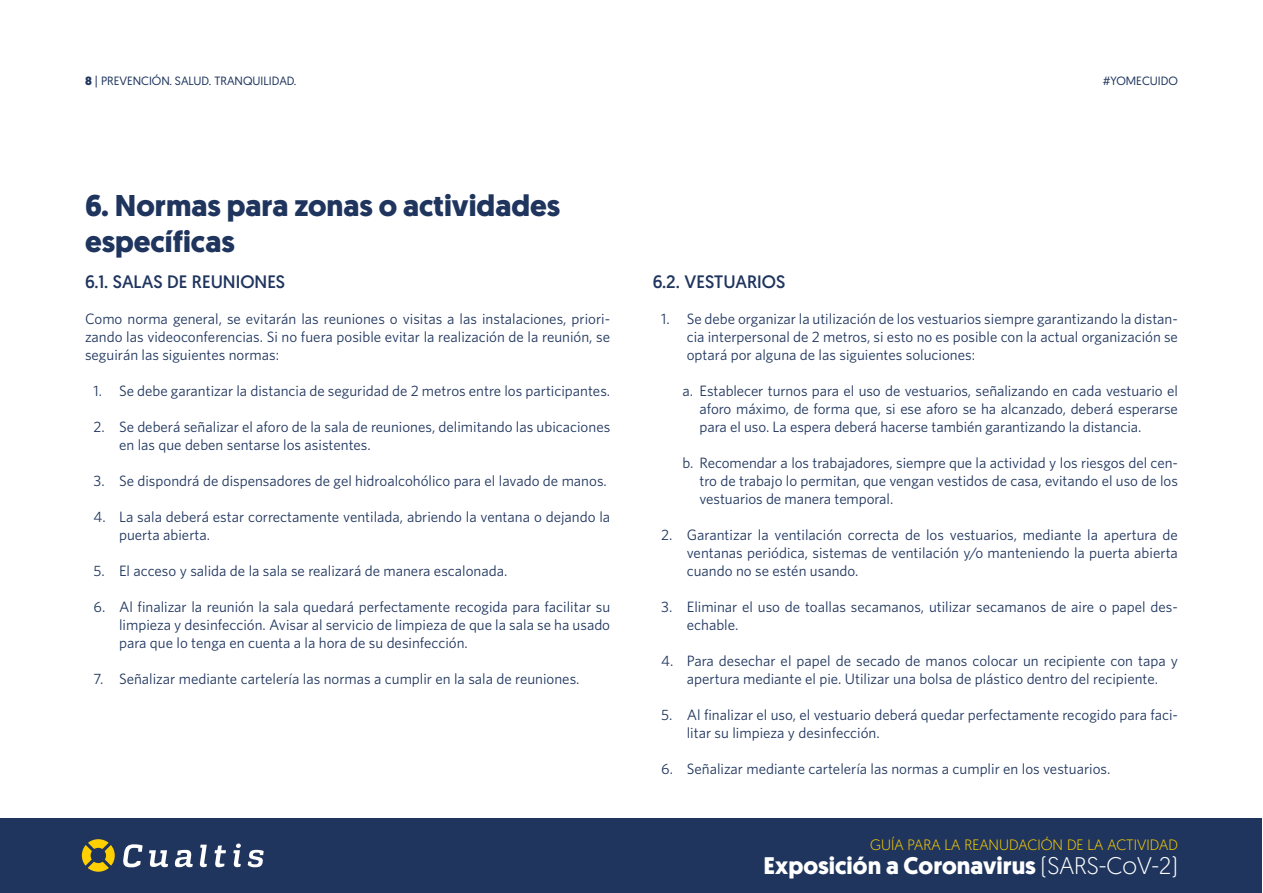
<style>
.page{position:relative;width:1263px;height:893px;background:#fff}
.page>*{position:absolute;margin:0;border:0;box-sizing:border-box;transform-origin:0 0}
.t1{font:700 30px/36px "Geomanist";color:#1f355e}
.t2{font:700 24px "Geomanist";color:#fff}
.t3{font:18px "Geomanist";color:#1f355e}
.t4{font:15px/18px "Whitney";color:#1f355e;text-align:justify}
.t5{font:300 15px "Geomanist";color:#ffd000}
.t6{font:12px "Geomanist";color:#1f355e}
.s1{font-weight:700}
.s2{font-weight:300}
</style>
<div class="page">
<div style="left:0;top:819px;width:1262px;height:74px;background:#1f355e"></div>
<svg style="left:123px;top:844px;width:20px;height:23px"></svg>
<svg style="left:149px;top:850px;width:19px;height:17px"></svg>
<svg style="left:174px;top:850px;width:19px;height:17px"></svg>
<svg style="left:199px;top:845px;width:8px;height:22px"></svg>
<svg style="left:215px;top:845px;width:11px;height:22px"></svg>
<svg style="left:233px;top:843px;width:8px;height:24px"></svg>
<svg style="left:248px;top:850px;width:16px;height:17px"></svg>
<svg style="left:82px;top:839px;width:33px;height:33px"></svg>
<p class="t6" style="left:85px;top:73px;width:213px"><span class="s1">8</span> | PREVENCIÓN. SALUD. TRANQUILIDAD.</p>
<h1 class="t1" style="left:85px;top:188px;width:477px">6. Normas para zonas o actividades específicas</h1>
<p class="t3" style="left:85px;top:270px;width:202px">6.1. SALAS DE REUNIONES</p>
<p class="t4" style="left:85px;top:309px;width:527px">Como norma general, se evitarán las reuniones o visitas a las instalaciones, priori&shy;zando las videoconferencias. Si no fuera posible evitar la realización de la reunión, se seguirán las siguientes normas:</p>
<p class="t4" style="left:94px;top:381px;width:518px">1. Se debe garantizar la distancia de seguridad de 2 metros entre los participantes.</p>
<p class="t4" style="left:119px;top:417px;width:493px;text-indent:-26px">2. Se deberá señalizar el aforo de la sala de reuniones, delimitando las ubicaciones en las que deben sentarse los asistentes.</p>
<p class="t4" style="left:94px;top:471px;width:515px">3. Se dispondrá de dispensadores de gel hidroalcohólico para el lavado de manos.</p>
<p class="t4" style="left:119px;top:507px;width:493px;text-indent:-26px">4. La sala deberá estar correctamente ventilada, abriendo la ventana o dejando la puerta abierta.</p>
<p class="t4" style="left:94px;top:561px;width:415px">5. El acceso y salida de la sala se realizará de manera escalonada.</p>
<p class="t4" style="left:119px;top:597px;width:493px;text-indent:-26px">6. Al finalizar la reunión la sala quedará perfectamente recogida para facilitar su limpieza y desinfección. Avisar al servicio de limpieza de que la sala se ha usado para que lo tenga en cuenta a la hora de su desinfección.</p>
<p class="t4" style="left:94px;top:669px;width:487px">7. Señalizar mediante cartelería las normas a cumplir en la sala de reuniones.</p>
<p class="t6" style="left:1103px;top:73px;width:77px">#YOMECUIDO</p>
<p class="t3" style="left:653px;top:270px;width:134px">6.2. VESTUARIOS</p>
<p class="t4" style="left:687px;top:309px;width:493px;text-indent:-26px">1. Se debe organizar la utilización de los vestuarios siempre garantizando la distan&shy;cia interpersonal de 2 metros, si esto no es posible con la actual organización se optará por alguna de las siguientes soluciones:</p>
<p class="t4" style="left:699px;top:381px;width:480px;text-indent:-17px">a. Establecer turnos para el uso de vestuarios, señalizando en cada vestuario el aforo máximo, de forma que, si ese aforo se ha alcanzado, deberá esperarse para el uso. La espera deberá hacerse también garantizando la distancia.</p>
<p class="t4" style="left:699px;top:453px;width:480px;text-indent:-17px">b. Recomendar a los trabajadores, siempre que la actividad y los riesgos del cen&shy;tro de trabajo lo permitan, que vengan vestidos de casa, evitando el uso de los vestuarios de manera temporal.</p>
<p class="t4" style="left:687px;top:525px;width:493px;text-indent:-26px">2. Garantizar la ventilación correcta de los vestuarios, mediante la apertura de ventanas periódica, sistemas de ventilación y/o manteniendo la puerta abierta cuando no se estén usando.</p>
<p class="t4" style="left:687px;top:597px;width:493px;text-indent:-26px">3. Eliminar el uso de toallas secamanos, utilizar secamanos de aire o papel des&shy;echable.</p>
<p class="t4" style="left:661px;top:651px;width:518px;text-align:center">4. Para desechar el papel de secado de manos colocar un recipiente con tapa y apertura mediante el pie. Utilizar una bolsa de plástico dentro del recipiente.</p>
<p class="t4" style="left:687px;top:705px;width:493px;text-indent:-26px">5. Al finalizar el uso, el vestuario deberá quedar perfectamente recogido para faci&shy;litar su limpieza y desinfección.</p>
<p class="t4" style="left:661px;top:759px;width:451px">6. Señalizar mediante cartelería las normas a cumplir en los vestuarios.</p>
<p class="t5" style="left:870px;top:835px;width:309px">GUÍA PARA LA REANUDACIÓN DE LA ACTIVIDAD</p>
<h2 class="t2" style="left:764px;top:849px;width:416px">Exposición a Coronavirus <span class="s2">(SARS-CoV-2)</span></h2>
</div>
